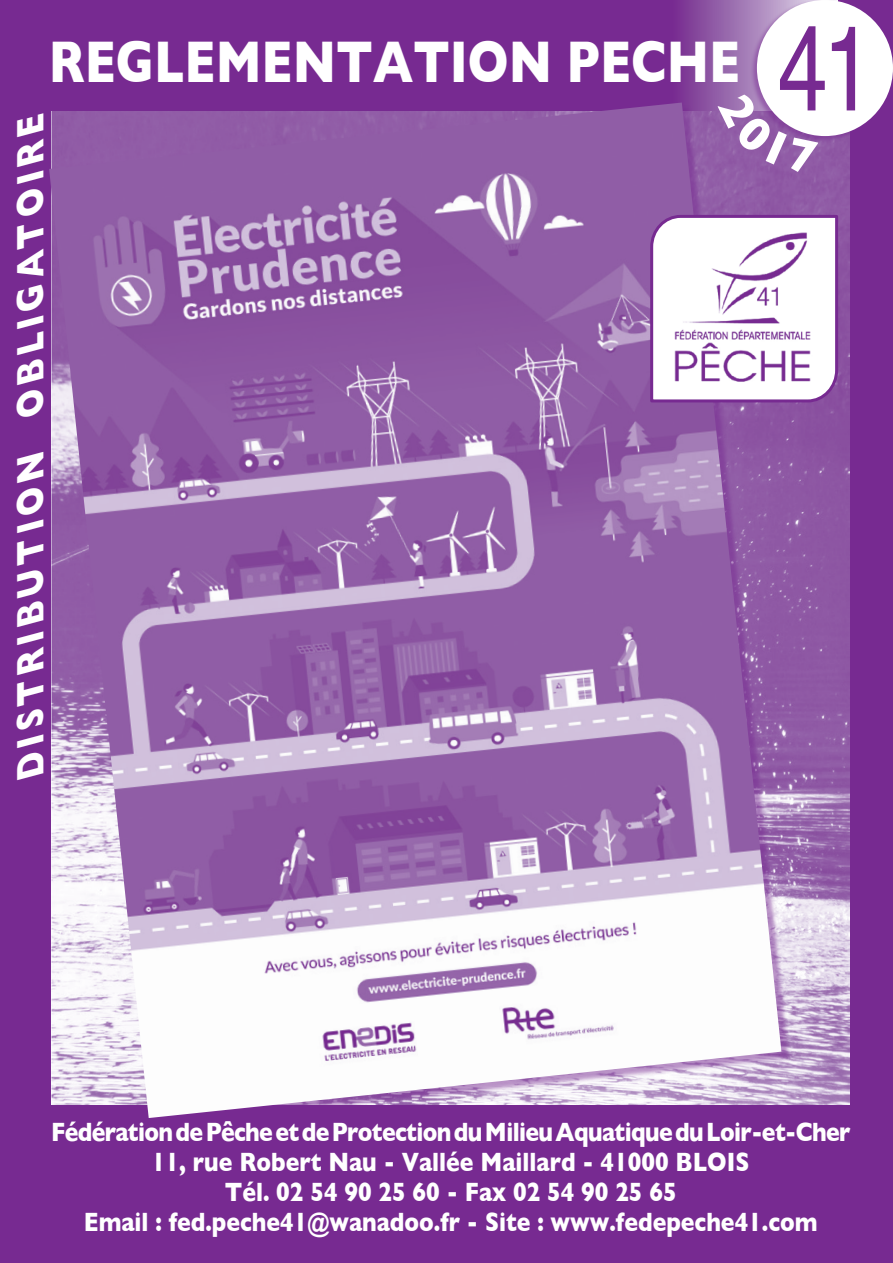
<style>
.page{position:relative;width:893px;height:1263px;background:#772a91}
.page>*{position:absolute;margin:0;border:0;box-sizing:border-box;transform-origin:0 0}
.t1{font:120px "Helvetica";color:#772a91;scale:.75 1}
.t2{font:700 60px "Gill Sans";color:#fff;scale:.8 1}
.t3{font:italic 700 39px "Gill Sans";color:#fff;scale:.85 1}
.t4{font:700 27px/30px "Gill Sans";color:#fff;text-align:center;scale:.85 1}
</style>
<div class="page">
<img style="left:791px;top:143px;width:59px;height:962px">
<svg style="left:678px;top:0;width:72px;height:103px;background:#8f59a5"></svg>
<div style="left:750px;top:0;width:143px;height:143px;background:#772a91;opacity:.5"></div>
<div style="left:757px;top:0;width:136px;height:136px;background:#fff;border-radius:50%"></div>
<img style="left:49px;top:103px;width:732px;height:1015px">
<svg style="left:649px;top:213px;width:191px;height:191px;background:#e5d8ea"></svg>
<svg style="left:718px;top:92px;width:100px;height:83px"></svg>
<h2 class="t2" style="left:49px;top:14px;width:866px">REGLEMENTATION PECHE</h2>
<h3 class="t3" style="left:-1px;top:776px;width:802px;rotate:-90deg">DISTRIBUTION OBLIGATOIRE</h3>
<h1 class="t1" style="left:778px;top:-24px;width:129px">41</h1>
<p class="t4" style="left:51px;top:1116px;width:942px">Fédération de Pêche et de Protection du Milieu Aquatique du Loir-et-Cher 11, rue Robert Nau - Vallée Maillard - 41000 BLOIS<br>Tél. 02 54 90 25 60 - Fax 02 54 90 25 65<br>Email : fed.peche41@wanadoo.fr - Site : www.fedepeche41.com</p>
</div>
